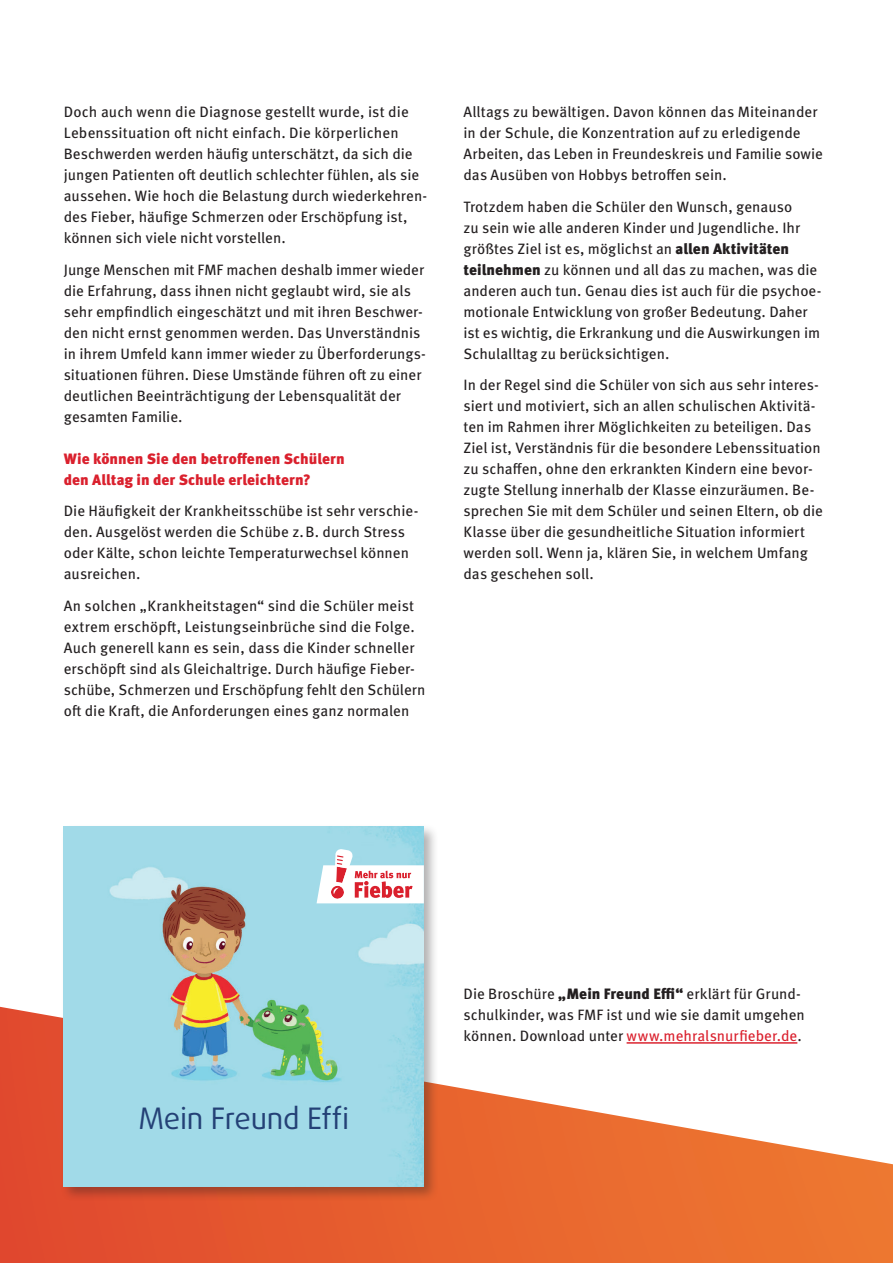
<style>
.page{position:relative;width:893px;height:1263px;background:#fff}
.page>*{position:absolute;margin:0;border:0;box-sizing:border-box;transform-origin:0 0}
.t1{font:29.7px "Daxline Pro";letter-spacing:-.01em;color:#244176}
.Fließtext{font:15px/21px "Meta Pro";color:#231f20}
.Überschrift_Absatz{font:900 15px/21px "Meta Pro";color:#da202d}
.s1{font-weight:900}
.s2{color:#da202d}
</style>
<div class="page">
<svg style="left:0;top:1007px;width:893px;height:256px"></svg>
<hr style="left:627px;top:1042px;width:170px;height:2px;background:#da202d">
<div style="left:61px;top:823px;width:378px;height:378px;background:#231f20;opacity:.35"></div>
<img style="left:64px;top:826px;width:360px;height:360px">
<svg style="left:317px;top:849px;width:107px;height:54px"></svg>
<p class="Fließtext" style="left:64px;top:100px;width:365px">Doch auch wenn die Diagnose gestellt wurde, ist die Lebenssituation oft nicht einfach. Die körperlichen Beschwerden werden häufig unterschätzt, da sich die jungen Patienten oft deutlich schlechter fühlen, als sie aussehen. Wie hoch die Belastung durch wiederkehren&shy;des Fieber, häufige Schmerzen oder Erschöpfung ist, können sich viele nicht vorstellen.</p>
<p class="Fließtext" style="left:64px;top:258px;width:364px">Junge Menschen mit FMF machen deshalb immer wieder die Erfahrung, dass ihnen nicht geglaubt wird, sie als sehr empfindlich eingeschätzt und mit ihren Beschwer&shy;den nicht ernst genommen werden. Das Unverständnis in ihrem Umfeld kann immer wieder zu Überforderungs&shy;situationen führen. Diese Umstände führen oft zu einer deutlichen Beeinträchtigung der Lebensqualität der gesamten Familie.</p>
<p class="Überschrift_Absatz" style="left:64px;top:447px;width:283px">Wie können Sie den betroffenen Schülern den Alltag in der Schule erleichtern?</p>
<p class="Fließtext" style="left:64px;top:499px;width:356px">Die Häufigkeit der Krankheitsschübe ist sehr verschie&shy;den. Ausgelöst werden die Schübe z.B. durch Stress oder Kälte, schon leichte Temperaturwechsel können ausreichen.</p>
<p class="Fließtext" style="left:64px;top:594px;width:363px">An solchen „Krankheitstagen“ sind die Schüler meist extrem erschöpft, Leistungseinbrüche sind die Folge.<br>Auch generell kann es sein, dass die Kinder schneller erschöpft sind als Gleichaltrige. Durch häufige Fieber&shy;schübe, Schmerzen und Erschöpfung fehlt den Schülern oft die Kraft, die Anforderungen eines ganz normalen</p>
<p class="Fließtext" style="left:463px;top:100px;width:361px">Alltags zu bewältigen. Davon können das Miteinander in der Schule, die Konzentration auf zu erledigende Arbeiten, das Leben in Freundeskreis und Familie sowie das Ausüben von Hobbys betroffen sein.</p>
<p class="Fließtext" style="left:463px;top:195px;width:360px">Trotzdem haben die Schüler den Wunsch, genauso<br>zu sein wie alle anderen Kinder und Jugendliche. Ihr größtes Ziel ist es, möglichst an <span class="s1">allen Aktivitäten teilnehmen</span> zu können und all das zu machen, was die anderen auch tun. Genau dies ist auch für die psychoe&shy;motionale Entwicklung von großer Bedeutung. Daher ist es wichtig, die Erkrankung und die Auswirkungen im Schulalltag zu berücksichtigen.</p>
<p class="Fließtext" style="left:463px;top:373px;width:361px">In der Regel sind die Schüler von sich aus sehr interes&shy;siert und motiviert, sich an allen schulischen Aktivitä&shy;ten im Rahmen ihrer Möglichkeiten zu beteiligen. Das Ziel ist, Verständnis für die besondere Lebenssituation zu schaffen, ohne den erkrankten Kindern eine bevor&shy;zugte Stellung innerhalb der Klasse einzuräumen. Be&shy;sprechen Sie mit dem Schüler und seinen Eltern, ob die Klasse über die gesundheitliche Situation informiert werden soll. Wenn ja, klären Sie, in welchem Umfang das geschehen soll.</p>
<p class="t1" style="left:138px;top:1099px;width:212px">Mein Freund Effi</p>
<p class="Fließtext" style="left:463px;top:982px;width:343px">Die Broschüre <span class="s1">„Mein Freund Effi“</span> erklärt für Grund&shy;schulkinder, was FMF ist und wie sie damit umgehen können. Download unter <span class="s2">www.mehralsnurfieber.de</span>.</p>
</div>
